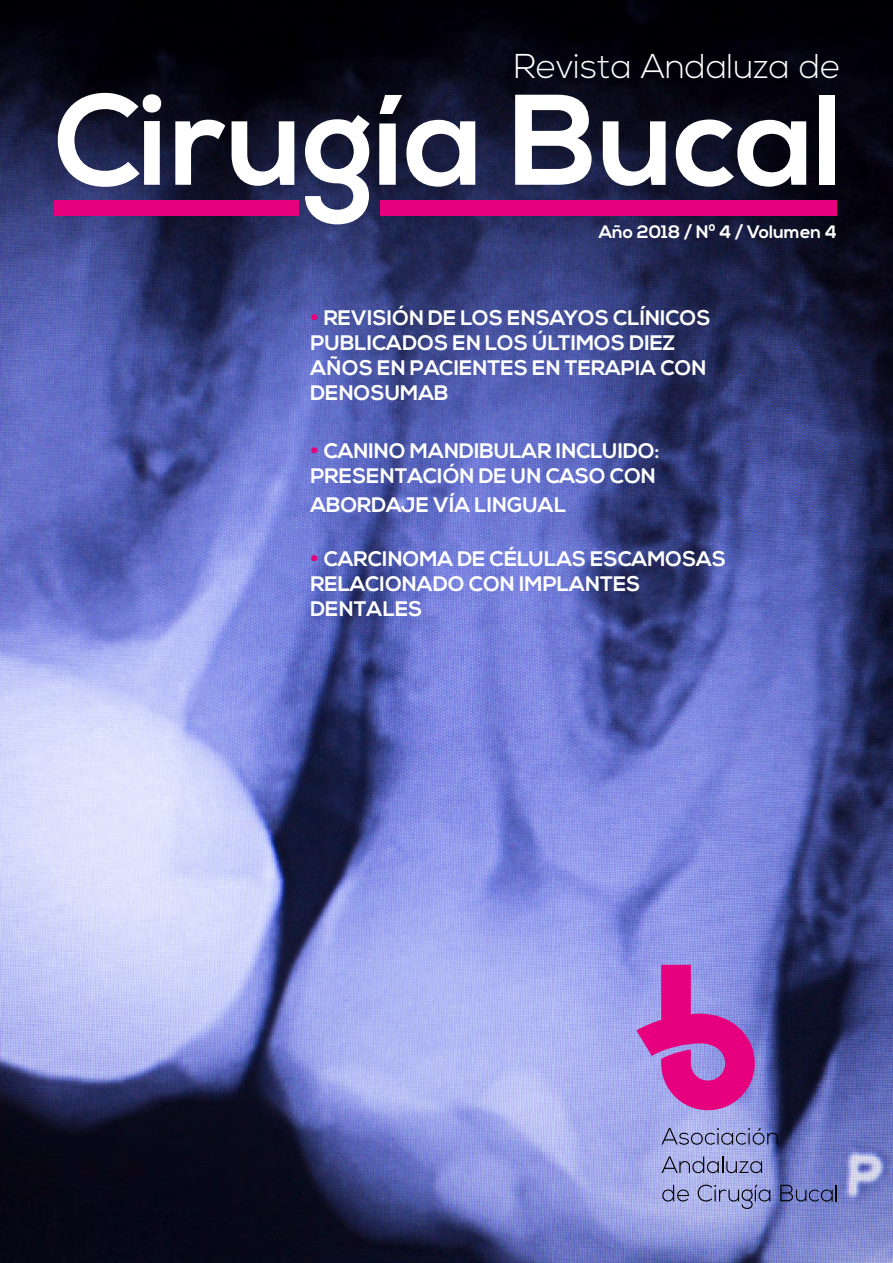
<style>
.page{position:relative;width:893px;height:1263px;background:#fff}
.page>*{position:absolute;margin:0;border:0;box-sizing:border-box;transform-origin:0 0}
.t1{font:700 128.7px "Nexa";color:#fff}
.t2{font:300 34.35px "Nexa";color:#fff}
.t3{font:700 21px/25.2px "Nexa";color:#fff}
.t4{font:700 18px "Nexa";color:#fff}
.s1{font-size:24px;color:#e6007d}
</style>
<div class="page">
<img style="left:0;top:0;width:893px;height:1263px">
<div style="left:54px;top:200px;width:244px;height:16px;background:#e6007d"></div>
<div style="left:380px;top:200px;width:457px;height:16px;background:#e6007d"></div>
<svg style="left:636px;top:965px;width:119px;height:145px"></svg>
<svg style="left:661px;top:1128px;width:117px;height:17px"></svg>
<svg style="left:661px;top:1156px;width:102px;height:17px"></svg>
<svg style="left:662px;top:1185px;width:27px;height:16px"></svg>
<svg style="left:698px;top:1184px;width:73px;height:25px"></svg>
<svg style="left:780px;top:1185px;width:57px;height:16px"></svg>
<h2 class="t2" style="left:514px;top:47px;width:329px">Revista Andaluza de</h2>
<h1 class="t1" style="left:54px;top:66px;width:791px">Cirugía Bucal</h1>
<p class="t4" style="left:599px;top:221px;width:240px">Año 2018 / Nº 4 / Volumen 4</p>
<p class="t3" style="left:310px;top:306px;width:402px"><span class="s1">•</span> REVISIÓN DE LOS ENSAYOS CLÍNICOS<br>PUBLICADOS EN LOS ÚLTIMOS DIEZ<br>AÑOS EN PACIENTES EN TERAPIA CON<br>DENOSUMAB</p>
<p class="t3" style="left:310px;top:439px;width:351px"><span class="s1">•</span> CANINO MANDIBULAR INCLUIDO:<br>PRESENTACIÓN DE UN CASO CON</p>
<p class="t3" style="left:310px;top:493px;width:257px">ABORDAJE VÍA LINGUAL</p>
<p class="t3" style="left:310px;top:547px;width:417px"><span class="s1">•</span> CARCINOMA DE CÉLULAS ESCAMOSAS<br>RELACIONADO CON IMPLANTES<br>DENTALES</p>
</div>
